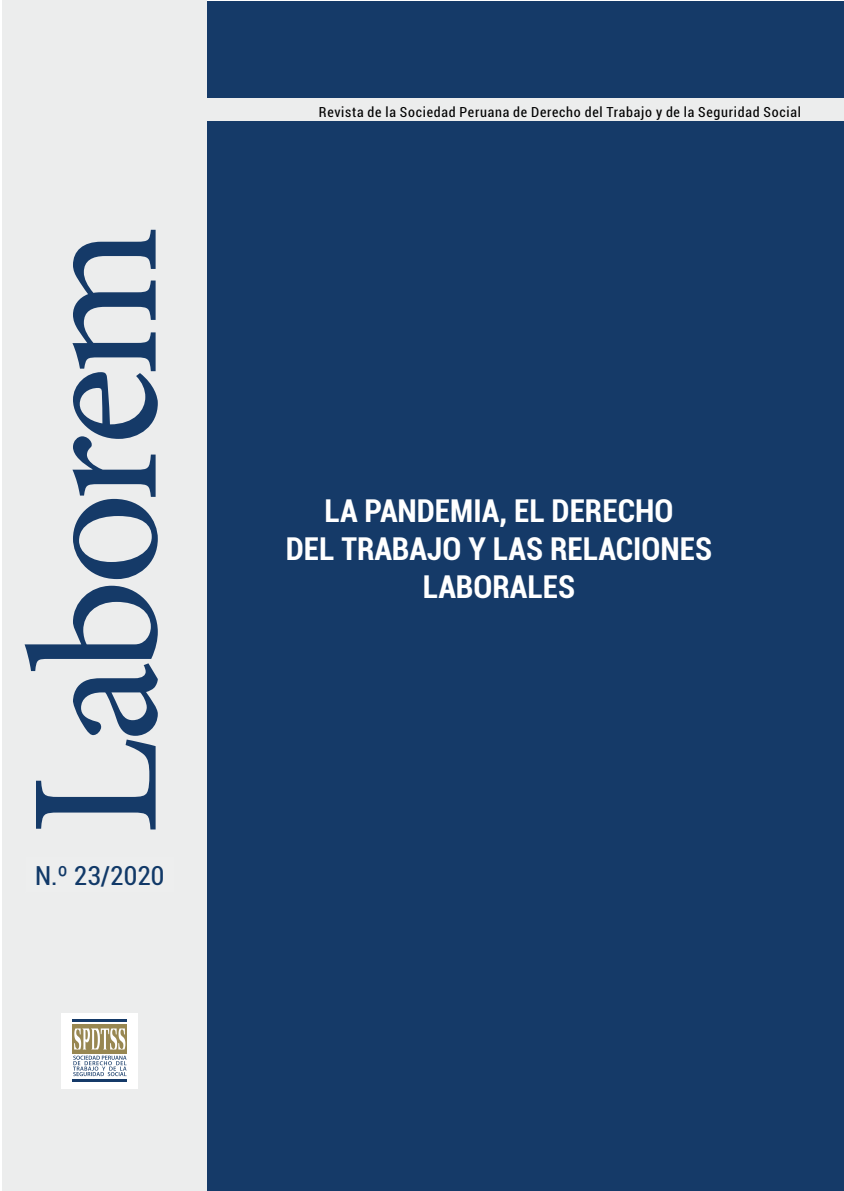
<style>
.page{position:relative;width:844px;height:1191px;background:#fff}
.page>*{position:absolute;margin:0;border:0;box-sizing:border-box;transform-origin:0 0}
.t1{font:183.92px "Minion Pro";letter-spacing:-.05em;color:#153a68}
.t2{font:700 condensed 31.5px/37.8px "Roboto";color:#fff;text-align:center}
.t3{font:condensed 26.25px "Roboto";color:#113968}
.t4{font:condensed 26.25px "Roboto";color:#153a68}
.t5{font:condensed 14px "Roboto";letter-spacing:.055em;color:#000}
</style>
<div class="page">
<div style="left:3px;top:1px;width:840px;height:1190px;background:#153a68"></div>
<div style="left:2px;top:0;width:205px;height:1191px;background:#eceded"></div>
<div style="left:61px;top:1012px;width:76px;height:76px;background:#fff"></div>
<hr style="left:72px;top:1019px;width:55px;height:3px;background:#153a68">
<hr style="left:72px;top:1079px;width:55px;height:2px;background:#153a68">
<div style="left:72px;top:1024px;width:55px;height:29px;background:#988751"></div>
<svg style="left:74px;top:1028px;width:51px;height:21px"></svg>
<svg style="left:73px;top:1055px;width:53px;height:21px"></svg>
<div style="left:184px;top:98px;width:659px;height:22px;background:#eceded"></div>
<h1 class="t1" style="left:-26px;top:836px;width:612px;rotate:-90deg">Laborem</h1>
<h3 class="t4" style="left:39px;top:854px;width:130px">N ° 2 2020</h3>
<h3 class="t3" style="left:35px;top:857px;width:131px">N.º 23/2020</h3>
<p class="t5" style="left:319px;top:102px;width:483px">Revista de la Sociedad Peruana de Derecho del Trabajo y de la Seguridad Social</p>
<h2 class="t2" style="left:286px;top:491px;width:427px">LA PANDEMIA, EL DERECHO<br>DEL TRABAJO Y LAS RELACIONES<br>LABORALES</h2>
</div>
